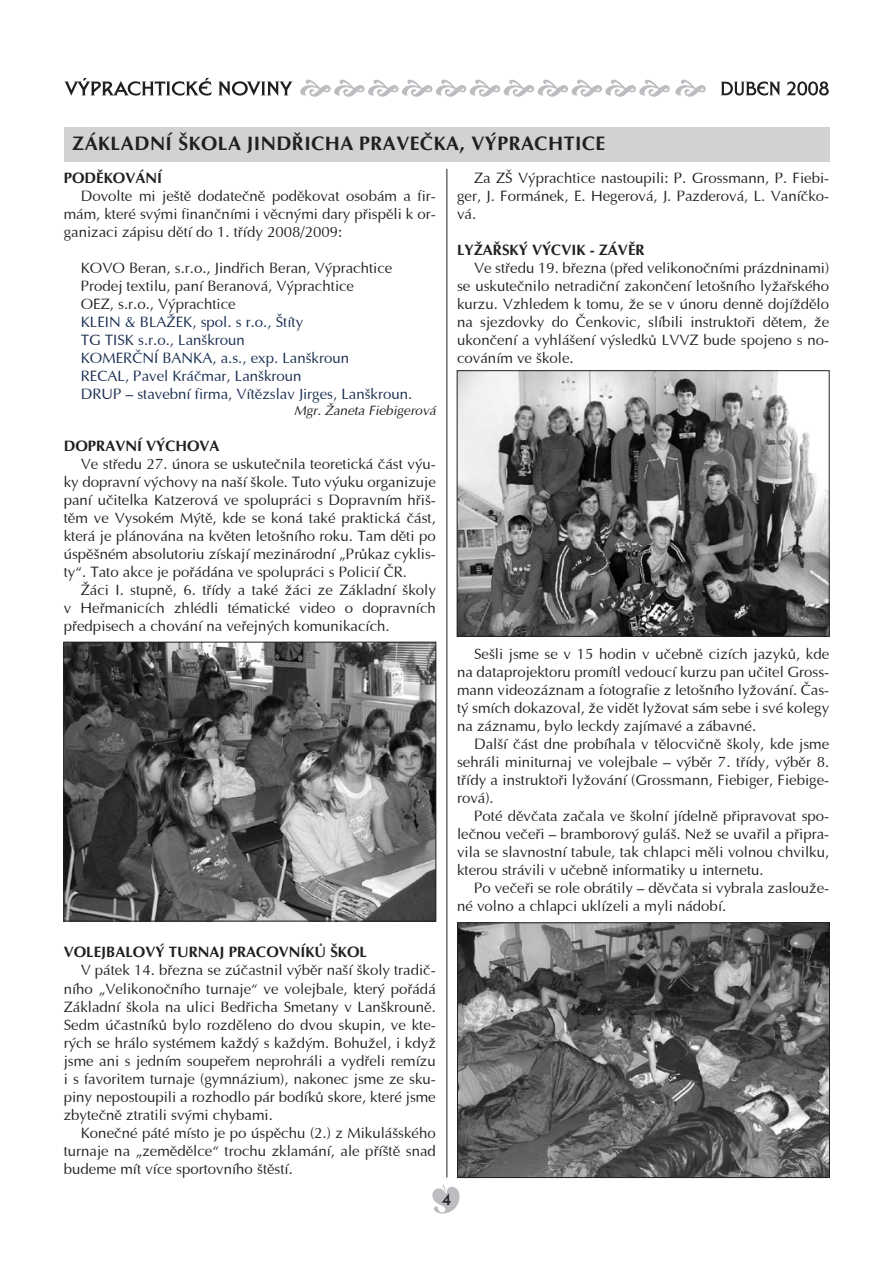
<style>
.page{position:relative;width:893px;height:1263px;background:#fff}
.page>*{position:absolute;margin:0;border:0;box-sizing:border-box;transform-origin:0 0}
.nadpis{font:700 19.5px "Ottawa";letter-spacing:.025em;color:#231f20}
.t1{font:16.5px "Liberty D";color:#231f20}
.základní{font:15px/18px "Ottawa";color:#231f20;text-align:justify}
.základní-2{font:15px "Ottawa";color:#152a4e}
.základní-3{font:700 15px "Ottawa";color:#231f20}
.podpis{font:italic 13.5px "Ottawa";color:#231f20}
</style>
<div class="page">
<svg style="left:432px;top:1184px;width:27px;height:29px"></svg>
<svg style="left:300px;top:80px;width:406px;height:17px"></svg>
<svg style="left:721px;top:81px;width:59px;height:15px"></svg>
<svg style="left:786px;top:81px;width:43px;height:15px"></svg>
<svg style="left:64px;top:78px;width:148px;height:18px"></svg>
<svg style="left:218px;top:81px;width:75px;height:15px"></svg>
<hr style="left:446px;top:169px;width:1px;height:1008px;background:#231f20">
<div style="left:64px;top:127px;width:765px;height:34px;background:#d1d2d4"></div>
<img style="left:65px;top:644px;width:369px;height:275px">
<div style="left:63px;top:642px;width:373px;height:279px;border:1px solid #231f20"></div>
<img style="left:459px;top:372px;width:369px;height:263px">
<div style="left:457px;top:370px;width:373px;height:267px;border:1px solid #231f20"></div>
<img style="left:459px;top:924px;width:369px;height:252px">
<div style="left:457px;top:922px;width:373px;height:256px;border:1px solid #231f20"></div>
<p class="nadpis" style="left:72px;top:131px;width:534px">ZÁKLADNÍ ŠKOLA JINDŘICHA PRAVEČKA, VÝPRACHTICE</p>
<p class="základní-3" style="left:64px;top:168px;width:100px">PODĚKOVÁNÍ</p>
<p class="základní" style="left:64px;top:186px;width:374px;text-indent:17px">Dovolte mi ještě dodatečně poděkovat osobám a fir&shy;mám, které svými finančními i věcnými dary přispěli k or&shy;ganizaci zápisu dětí do 1. třídy 2008/2009:</p>
<p class="základní" style="left:81px;top:258px;width:313px">KOVO Beran, s.r.o., Jindřich Beran, Výprachtice</p>
<p class="základní" style="left:81px;top:276px;width:275px">Prodej textilu, paní Beranová, Výprachtice</p>
<p class="základní" style="left:81px;top:294px;width:156px">OEZ, s.r.o., Výprachtice</p>
<p class="základní-2" style="left:81px;top:312px;width:224px">KLEIN &amp; BLAŽEK, spol. s r.o., Štíty</p>
<p class="základní-2" style="left:81px;top:330px;width:166px">TG TISK s.r.o., Lanškroun</p>
<p class="základní-2" style="left:81px;top:348px;width:270px">KOMERČNÍ BANKA, a.s., exp. Lanškroun</p>
<p class="základní-2" style="left:81px;top:366px;width:222px">RECAL, Pavel Kráčmar, Lanškroun</p>
<p class="základní-2" style="left:81px;top:384px;width:333px">DRUP – stavební firma, Vítězslav Jirges, Lanškroun.</p>
<p class="podpis" style="left:294px;top:402px;width:143px">Mgr. Žaneta Fiebigerová</p>
<p class="základní-3" style="left:64px;top:436px;width:157px">DOPRAVNÍ VÝCHOVA</p>
<p class="základní" style="left:64px;top:455px;width:374px;text-indent:17px">Ve středu 27. února se uskutečnila teoretická část výu&shy;ky dopravní výchovy na naší škole. Tuto výuku organizuje paní učitelka Katzerová ve spolupráci s Dopravním hřiš&shy;těm ve Vysokém Mýtě, kde se koná také praktická část, která je plánována na květen letošního roku. Tam děti po úspěšném absolutoriu získají mezinárodní „Průkaz cyklis&shy;ty“. Tato akce je pořádána ve spolupráci s Policií ČR.</p>
<p class="základní" style="left:64px;top:581px;width:374px;text-indent:17px">Žáci I. stupně, 6. třídy a také žáci ze Základní školy v Heřmanicích zhlédli tématické video o dopravních předpisech a chování na veřejných komunikacích.</p>
<p class="základní" style="left:457px;top:168px;width:374px;text-indent:17px">Za ZŠ Výprachtice nastoupili: P. Grossmann, P. Fiebi&shy;ger, J. Formánek, E. Hegerová, J. Pazderová, L. Vaníčko&shy;vá.</p>
<p class="základní-3" style="left:457px;top:240px;width:189px">LYŽAŘSKÝ VÝCVIK - ZÁVĚR</p>
<p class="základní" style="left:457px;top:258px;width:374px;text-indent:17px">Ve středu 19. března (před velikonočními prázdninami) se uskutečnilo netradiční zakončení letošního lyžařského kurzu. Vzhledem k tomu, že se v únoru denně dojíždělo na sjezdovky do Čenkovic, slíbili instruktoři dětem, že ukončení a vyhlášení výsledků LVVZ bude spojeno s no&shy;cováním ve škole.</p>
<p class="základní-3" style="left:64px;top:943px;width:305px">VOLEJBALOVÝ TURNAJ PRACOVNÍKŮ ŠKOL</p>
<p class="základní" style="left:64px;top:961px;width:374px;text-indent:17px">V pátek 14. března se zúčastnil výběr naší školy tradič&shy;ního „Velikonočního turnaje“ ve volejbale, který pořádá Základní škola na ulici Bedřicha Smetany v Lanškrouně.<br>Sedm účastníků bylo rozděleno do dvou skupin, ve kte&shy;rých se hrálo systémem každý s každým. Bohužel, i když jsme ani s jedním soupeřem neprohráli a vydřeli remízu i s favoritem turnaje (gymnázium), nakonec jsme ze sku&shy;piny nepostoupili a rozhodlo pár bodíků skore, které jsme zbytečně ztratili svými chybami.</p>
<p class="základní" style="left:64px;top:1123px;width:374px;text-indent:17px">Konečné páté místo je po úspěchu (2.) z Mikulášského turnaje na „zemědělce“ trochu zklamání, ale příště snad budeme mít více sportovního štěstí.</p>
<p class="základní" style="left:457px;top:645px;width:374px;text-indent:17px">Sešli jsme se v 15 hodin v učebně cizích jazyků, kde na dataprojektoru promítl vedoucí kurzu pan učitel Gross&shy;mann videozáznam a fotografie z letošního lyžování. Čas&shy;tý smích dokazoval, že vidět lyžovat sám sebe i své kolegy na záznamu, bylo leckdy zajímavé a zábavné.</p>
<p class="základní" style="left:457px;top:735px;width:374px;text-indent:17px">Další část dne probíhala v tělocvičně školy, kde jsme sehráli miniturnaj ve volejbale – výběr 7. třídy, výběr 8. třídy a instruktoři lyžování (Grossmann, Fiebiger, Fiebige&shy;rová).</p>
<p class="základní" style="left:457px;top:807px;width:374px;text-indent:17px">Poté děvčata začala ve školní jídelně připravovat spo&shy;lečnou večeři – bramborový guláš. Než se uvařil a připra&shy;vila se slavnostní tabule, tak chlapci měli volnou chvilku, kterou strávili v učebně informatiky u internetu.</p>
<p class="základní" style="left:457px;top:879px;width:374px;text-indent:17px">Po večeři se role obrátily – děvčata si vybrala zaslouže&shy;né volno a chlapci uklízeli a myli nádobí.</p>
<p class="t1" style="left:442px;top:1191px;width:10px">4</p>
</div>
